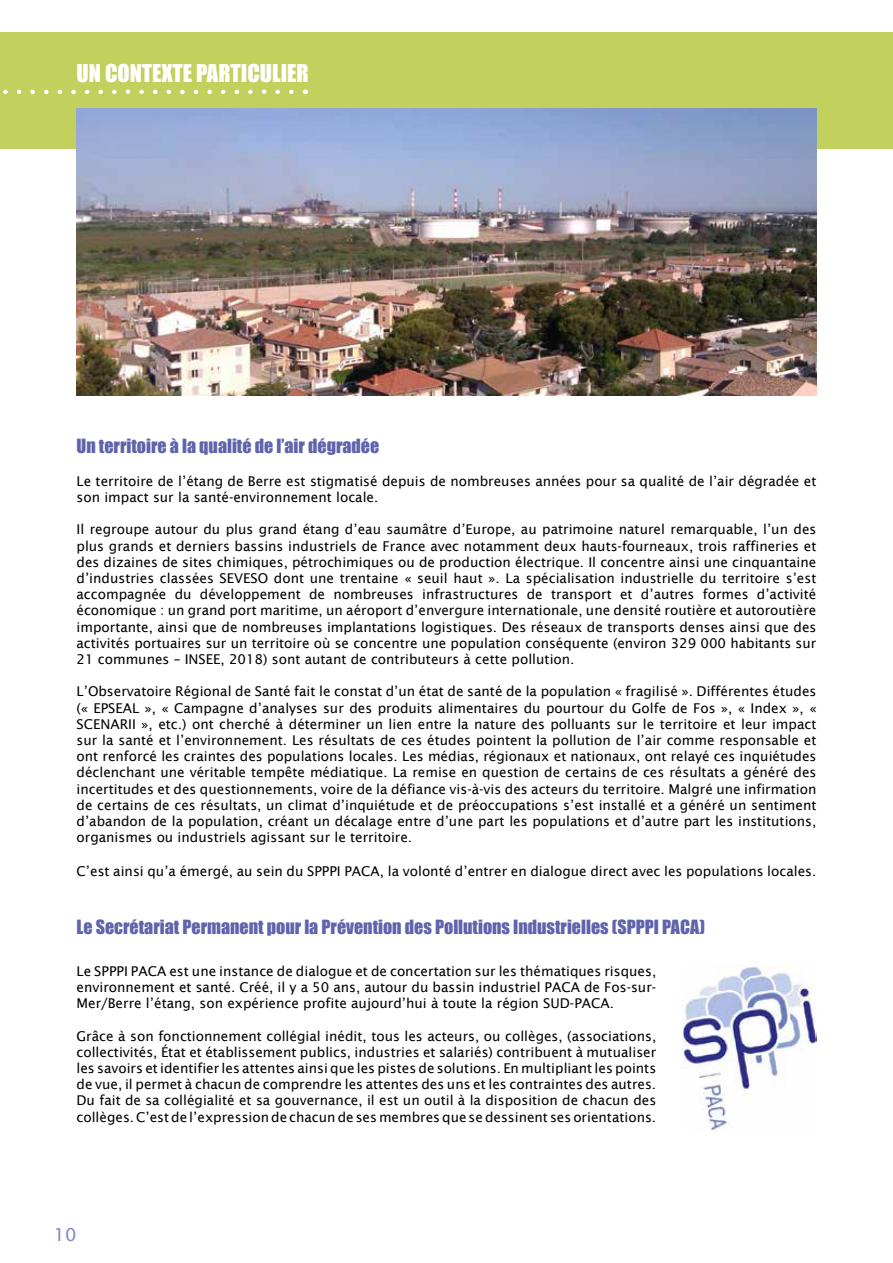
<style>
.page{position:relative;width:893px;height:1263px;background:#fff}
.page>*{position:absolute;margin:0;border:0;box-sizing:border-box;transform-origin:0 0}
.t1{font:22.5px "Impact";color:#fff}
.t2{font:18px "Impact";color:#5f64ab}
.t3{font:18px "Lucida Sans";color:#8189c4}
.t4{font:13.5px/16.2px "Lucida Sans";color:#000;text-align:justify}
</style>
<div class="page">
<img style="left:682px;top:965px;width:134px;height:165px">
<div style="left:0;top:32px;width:893px;height:117px;background:#c2d05e"></div>
<img style="left:77px;top:109px;width:739px;height:286px">
<svg style="left:3px;top:90px;width:288px;height:4px"></svg>
<h1 class="t1" style="left:77px;top:55px;width:234px">UN CONTEXTE PARTICULIER</h1>
<h2 class="t2" style="left:77px;top:432px;width:304px">Un territoire à la qualité de l’air dégradée</h2>
<p class="t4" style="left:77px;top:473px;width:741px">Le territoire de l’étang de Berre est stigmatisé depuis de nombreuses années pour sa qualité de l’air dégradée et son impact sur la santé-environnement locale.</p>
<p class="t4" style="left:77px;top:521px;width:741px">Il regroupe autour du plus grand étang d’eau saumâtre d’Europe, au patrimoine naturel remarquable, l’un des plus grands et derniers bassins industriels de France avec notamment deux hauts-fourneaux, trois raffineries et des dizaines de sites chimiques, pétrochimiques ou de production électrique. Il concentre ainsi une cinquantaine d’industries classées SEVESO dont une trentaine « seuil haut ». La spécialisation industrielle du territoire s’est accompagnée du développement de nombreuses infrastructures de transport et d’autres formes d’activité économique : un grand port maritime, un aéroport d’envergure internationale, une densité routière et autoroutière importante, ainsi que de nombreuses implantations logistiques. Des réseaux de transports denses ainsi que des activités portuaires sur un territoire où se concentre une population conséquente (environ 329 000 habitants sur 21 communes – INSEE, 2018) sont autant de contributeurs à cette pollution.</p>
<p class="t4" style="left:77px;top:683px;width:741px">L’Observatoire Régional de Santé fait le constat d’un état de santé de la population « fragilisé ». Différentes études (« EPSEAL », « Campagne d’analyses sur des produits alimentaires du pourtour du Golfe de Fos », « Index », « SCENARII », etc.) ont cherché à déterminer un lien entre la nature des polluants sur le territoire et leur impact sur la santé et l’environnement. Les résultats de ces études pointent la pollution de l’air comme responsable et ont renforcé les craintes des populations locales. Les médias, régionaux et nationaux, ont relayé ces inquiétudes déclenchant une véritable tempête médiatique. La remise en question de certains de ces résultats a généré des incertitudes et des questionnements, voire de la défiance vis-à-vis des acteurs du territoire. Malgré une infirmation de certains de ces résultats, un climat d’inquiétude et de préoccupations s’est installé et a généré un sentiment d’abandon de la population, créant un décalage entre d’une part les populations et d’autre part les institutions, organismes ou industriels agissant sur le territoire.</p>
<p class="t4" style="left:77px;top:863px;width:741px">C’est ainsi qu’a émergé, au sein du SPPPI PACA, la volonté d’entrer en dialogue direct avec les populations locales.</p>
<h2 class="t2" style="left:77px;top:913px;width:630px">Le Secrétariat Permanent pour la Prévention des Pollutions Industrielles (SPPPI PACA)</h2>
<p class="t4" style="left:77px;top:963px;width:581px">Le SPPPI PACA est une instance de dialogue et de concertation sur les thématiques risques, environnement et santé. Créé, il y a 50 ans, autour du bassin industriel PACA de Fos-sur-Mer/Berre l’étang, son expérience profite aujourd’hui à toute la région SUD-PACA.</p>
<p class="t4" style="left:77px;top:1027px;width:581px">Grâce à son fonctionnement collégial inédit, tous les acteurs, ou collèges, (associations, collectivités, État et établissement publics, industries et salariés) contribuent à mutualiser les savoirs et identifier les attentes ainsi que les pistes de solutions. En multipliant les points de vue, il permet à chacun de comprendre les attentes des uns et les contraintes des autres.<br>Du fait de sa collégialité et sa gouvernance, il est un outil à la disposition de chacun des collèges. C’est de l’expression de chacun de ses membres que se dessinent ses orientations.</p>
<h2 class="t3" style="left:54px;top:1224px;width:24px">10</h2>
</div>
